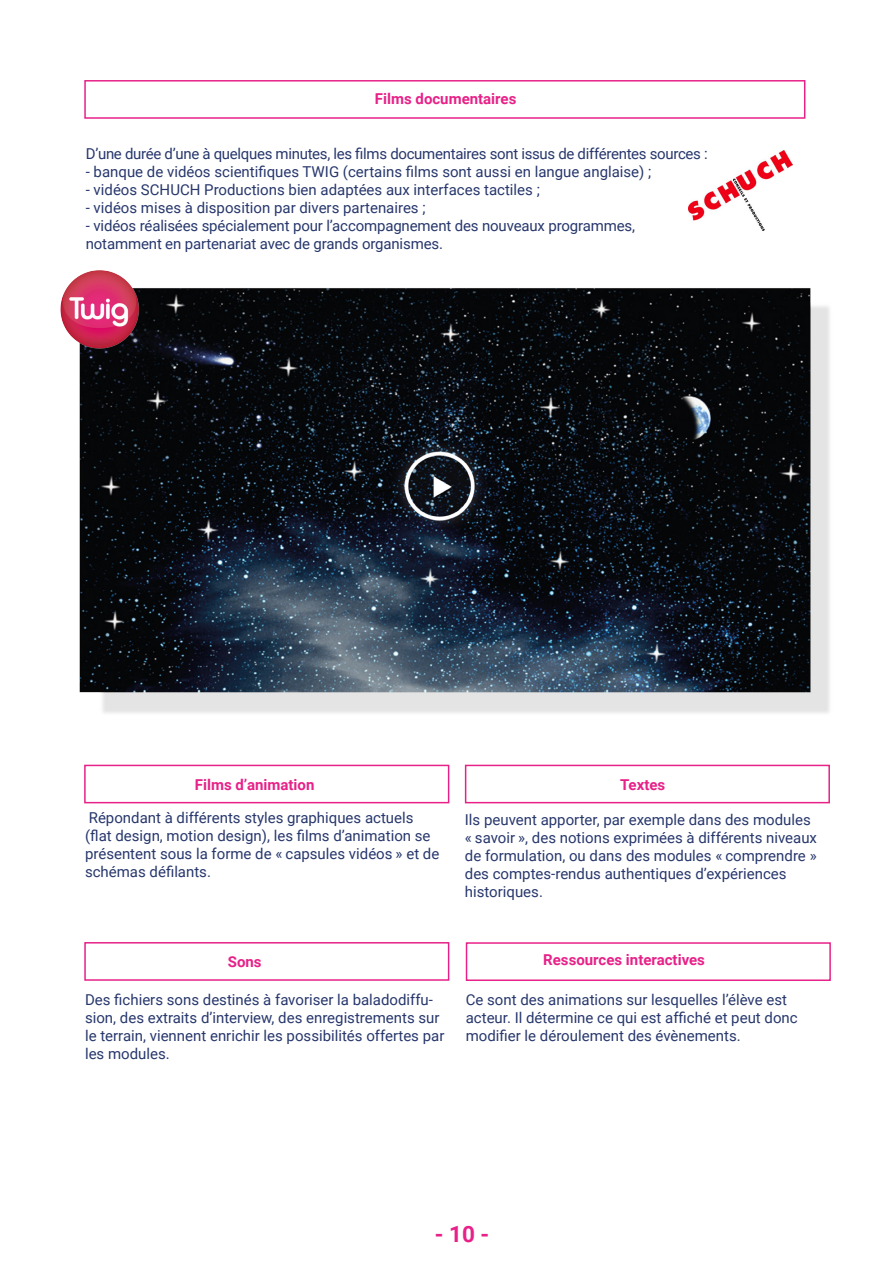
<style>
.page{position:relative;width:893px;height:1263px;background:#fff}
.page>*{position:absolute;margin:0;border:0;box-sizing:border-box;transform-origin:0 0}
.t1{font:700 22.5px "Roboto";color:#e72188}
.t2{font:15px/18px "Roboto";color:#27376c}
.t3{font:15px "Roboto";letter-spacing:-.02em;color:#27376c}
.t4{font:700 15px "Roboto";color:#e72188}
</style>
<div class="page">
<div style="left:84px;top:80px;width:721px;height:39px;border:2px solid #e72188"></div>
<div style="left:84px;top:765px;width:365px;height:38px;border:2px solid #e72188"></div>
<div style="left:465px;top:765px;width:365px;height:38px;border:2px solid #e72188"></div>
<div style="left:84px;top:942px;width:365px;height:39px;border:2px solid #e72188"></div>
<div style="left:466px;top:942px;width:365px;height:39px;border:2px solid #e72188"></div>
<img style="left:689px;top:150px;width:103px;height:81px">
<img style="left:79px;top:288px;width:751px;height:425px">
<img style="left:60px;top:270px;width:87px;height:87px">
<p class="t4" style="left:375px;top:90px;width:143px">Films documentaires</p>
<p class="t3" style="left:86px;top:145px;width:623px">D’une durée d’une à quelques minutes, les films documentaires sont issus de différentes sources :</p>
<p class="t2" style="left:86px;top:163px;width:567px">- banque de vidéos scientifiques TWIG (certains films sont aussi en langue anglaise) ;</p>
<p class="t2" style="left:86px;top:181px;width:456px">- vidéos SCHUCH Productions bien adaptées aux interfaces tactiles ;</p>
<p class="t2" style="left:86px;top:199px;width:341px">- vidéos mises à disposition par divers partenaires ;</p>
<p class="t2" style="left:86px;top:217px;width:551px">- vidéos réalisées spécialement pour l’accompagnement des nouveaux programmes, notamment en partenariat avec de grands organismes.</p>
<p class="t4" style="left:195px;top:776px;width:121px">Films d’animation</p>
<p class="t2" style="left:85px;top:809px;width:356px">Répondant à différents styles graphiques actuels (flat design, motion design), les films d’animation se présentent sous la forme de « capsules vidéos » et de schémas défilants.</p>
<p class="t4" style="left:620px;top:776px;width:47px">Textes</p>
<p class="t2" style="left:465px;top:811px;width:354px">Ils peuvent apporter, par exemple dans des modules « savoir », des notions exprimées à différents niveaux de formulation, ou dans des modules « comprendre » des comptes-rendus authentiques d’expériences historiques.</p>
<p class="t4" style="left:228px;top:953px;width:35px">Sons</p>
<p class="t2" style="left:85px;top:991px;width:361px">Des fichiers sons destinés à favoriser la baladodiffu&shy;sion, des extraits d’interview, des enregistrements sur le terrain, viennent enrichir les possibilités offertes par les modules.</p>
<p class="t4" style="left:543px;top:951px;width:163px">Ressources interactives</p>
<p class="t2" style="left:466px;top:991px;width:333px">Ce sont des animations sur lesquelles l’élève est acteur. Il détermine ce qui est affiché et peut donc modifier le déroulement des évènements.</p>
<h1 class="t1" style="left:435px;top:1221px;width:56px">- 10 -</h1>
</div>
